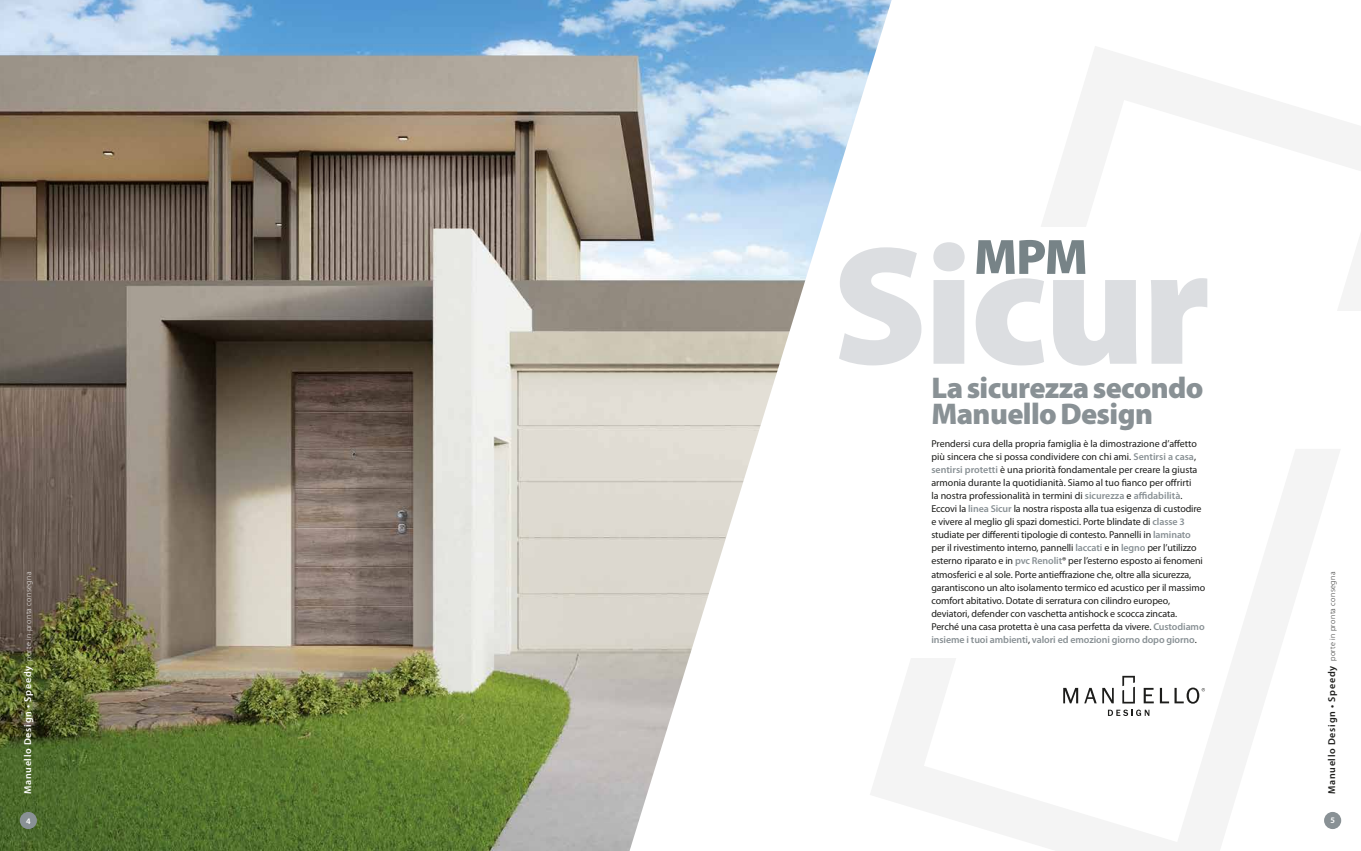
<style>
.page{position:relative;width:1361px;height:851px;background:#fff}
.page>*{position:absolute;margin:0;border:0;box-sizing:border-box;transform-origin:0 0}
.t1{font:900 170px "Myriad Pro";letter-spacing:-.02em;color:#dcdee1}
.t2{font:900 50px "Myriad Pro";color:#667478}
.t3{font:900 30px/26px "Myriad Pro";letter-spacing:-.02em;color:#899195}
.t4{font:10px/13px "Myriad Pro";letter-spacing:-.01em;color:#1d1d1b}
.t5{font:600 10px "Myriad Pro";letter-spacing:.075em;color:#1d1d1b}
.t6{font:600 10px "Myriad Pro";letter-spacing:.075em;color:#fff}
.t7{font:600 8.5px "Myriad Pro";color:#fff}
.s1{font-weight:600;color:#899195}
.s2{font-weight:300;font-size:8px}
</style>
<div class="page">
<svg style="left:1041px;top:46px;width:320px;height:265px"></svg>
<svg style="left:891px;top:449px;width:450px;height:401px"></svg>
<div style="left:845px;top:227px;width:347px;height:430px;background:#fff"></div>
<img style="left:0;top:0;width:891px;height:850px">
<svg style="left:1108px;top:709px;width:41px;height:7px"></svg>
<svg style="left:1063px;top:687px;width:15px;height:16px"></svg>
<svg style="left:1084px;top:687px;width:12px;height:16px"></svg>
<svg style="left:1102px;top:687px;width:11px;height:16px"></svg>
<svg style="left:1143px;top:687px;width:10px;height:16px"></svg>
<svg style="left:1122px;top:675px;width:13px;height:28px"></svg>
<svg style="left:1160px;top:687px;width:45px;height:16px"></svg>
<div style="left:20px;top:811px;width:17px;height:17px;background:#899195;border-radius:50%"></div>
<div style="left:1324px;top:811px;width:17px;height:17px;background:#899195;border-radius:50%"></div>
<h2 class="t2" style="left:974px;top:228px;width:115px">MPM</h2>
<h1 class="t1" style="left:832px;top:210px;width:380px">Sicur</h1>
<h3 class="t3" style="left:931px;top:375px;width:274px">La sicurezza secondo<br>Manuello Design</h3>
<p class="t4" style="left:931px;top:437px;width:275px">Prendersi cura della propria famiglia è la dimostrazione d’affetto più sincera che si possa condividere con chi ami. <span class="s1">Sentirsi a casa</span>, <span class="s1">sentirsi protetti</span> è una priorità fondamentale per creare la giusta armonia durante la quotidianità. Siamo al tuo fianco per offrirti<br>la nostra professionalità in termini di <span class="s1">sicurezza</span> e <span class="s1">affidabilità</span>.<br>Eccovi la <span class="s1">linea Sicur</span> la nostra risposta alla tua esigenza di custodire e vivere al meglio gli spazi domestici. Porte blindate di <span class="s1">classe 3 </span>studiate per differenti tipologie di contesto. Pannelli in <span class="s1">laminato </span>per il rivestimento interno, pannelli <span class="s1">laccati</span> e in <span class="s1">legno</span> per l’utilizzo esterno riparato e in <span class="s1">pvc Renolit</span>® per l’esterno esposto ai fenomeni atmosferici e al sole. Porte antieffrazione che, oltre alla sicurezza, garantiscono un alto isolamento termico ed acustico per il massimo comfort abitativo. Dotate di serratura con cilindro europeo, deviatori, defender con vaschetta antishock e scocca zincata.<br>Perché una casa protetta è una casa perfetta da vivere. <span class="s1">Custodiamo insieme i tuoi ambienti</span>, <span class="s1">valori ed emozioni giorno dopo giorno</span>.</p>
<p class="t6" style="left:22px;top:794px;width:224px;rotate:-90deg">Manuello Design • Speedy <span class="s2">porte in pronta consegna</span></p>
<p class="t7" style="left:26px;top:816px;width:6px">4</p>
<p class="t7" style="left:1330px;top:815px;width:6px">5</p>
<p class="t5" style="left:1326px;top:794px;width:224px;rotate:-90deg">Manuello Design • Speedy <span class="s2">porte in pronta consegna</span></p>
</div>
